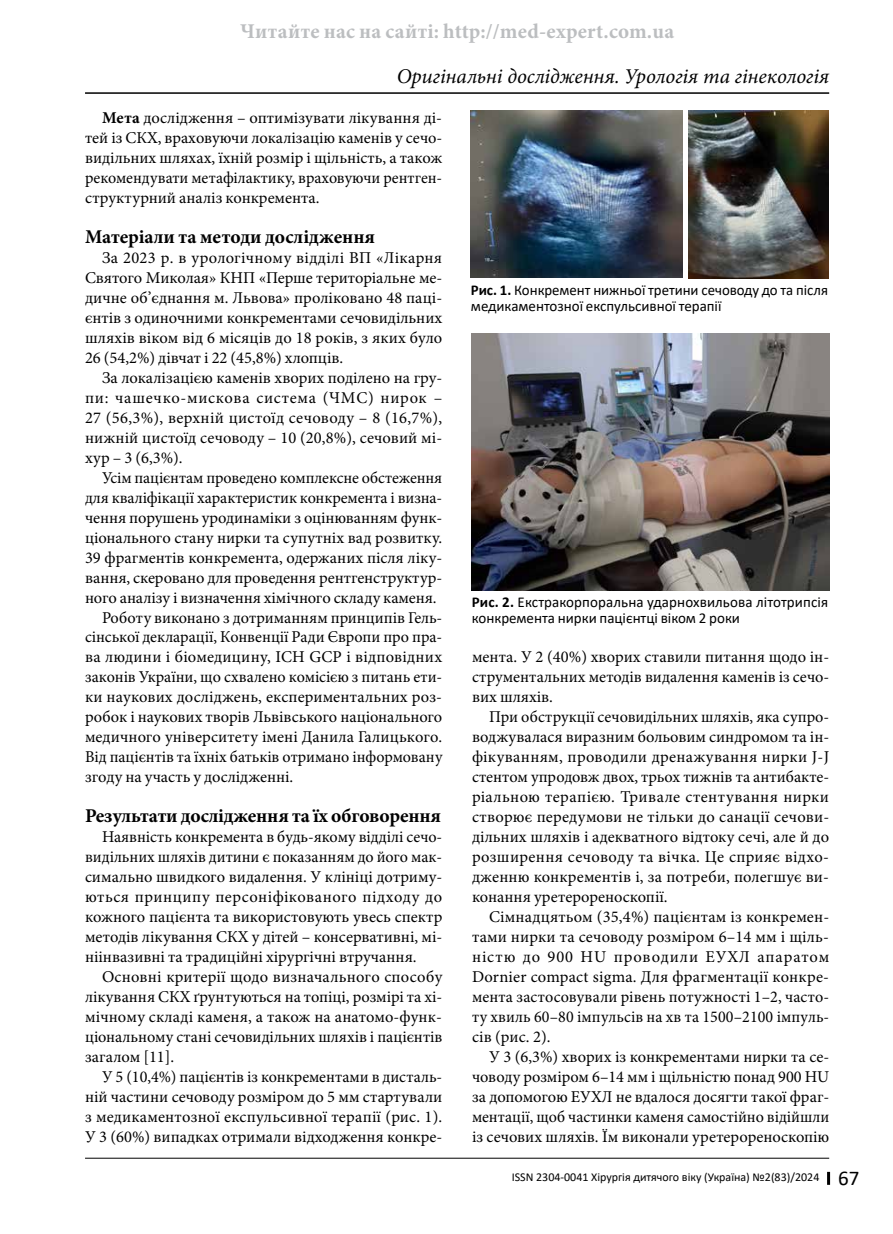
<style>
.page{position:relative;width:893px;height:1234px;background:#fff}
.page>*{position:absolute;margin:0;border:0;box-sizing:border-box;transform-origin:0 0}
.t1{font:italic 21px "Minion Pro";color:#000}
.t2{font:700 21px "Minion Pro";letter-spacing:.01em;color:#bcbec0}
.t3{font:700 19.5px "Minion Pro";letter-spacing:-.005em;color:#000}
.t4{font:16.5px/20px "Minion Pro";color:#000;text-align:justify}
.t5{font:15px/16.5px "Calibri";color:#000}
.t6{font:12px "Calibri";color:#000}
.s1{font-weight:700}
.s2{font-size:21px}
</style>
<div class="page">
<hr style="left:85px;top:92px;width:744px;height:2px;background:#000">
<svg style="left:827px;top:1171px;width:3px;height:13px"></svg>
<hr style="left:85px;top:1157px;width:744px;height:1px;background:#000">
<img style="left:471px;top:110px;width:212px;height:167px">
<img style="left:688px;top:110px;width:140px;height:168px">
<img style="left:471px;top:333px;width:358px;height:257px">
<p class="t2" style="left:240px;top:16px;width:435px">Читайте нас на сайті: http://med-expert.com.ua</p>
<p class="t1" style="left:397px;top:62px;width:434px">Оригінальні дослідження. Урологія та гінекологія</p>
<p class="t4" style="left:85px;top:108px;width:359px;text-indent:17px"><span class="s1">Мета</span> дослідження – оптимізувати лікування ді&shy;тей із СКХ, враховуючи локалізацію каменів у сечо&shy;видільних шляхах, їхній розмір і щільність, а також рекомендувати метафілактику, враховуючи рентген&shy;структурний аналіз конкремента.</p>
<p class="t3" style="left:85px;top:223px;width:292px">Матеріали та методи дослідження</p>
<p class="t4" style="left:85px;top:248px;width:359px;text-indent:17px">За 2023 р. в урологічному відділі ВП «Лікарня Святого Миколая» КНП «Перше територіальне ме&shy;дичне об’єднання м. Львова» проліковано 48 паці&shy;єнтів з одиночними конкрементами сечовидільних шляхів віком від 6 місяців до 18 років, з яких було 26 (54,2%) дівчат і 22 (45,8%) хлопців.</p>
<p class="t4" style="left:85px;top:367px;width:359px;text-indent:17px">За локалізацією каменів хворих поділено на гру&shy;пи: чашечко-мискова система (ЧМС) нирок – 27 (56,3%), верхній цистоїд сечоводу – 8 (16,7%), нижній цистоїд сечоводу – 10 (20,8%), сечовий мі&shy;хур – 3 (6,3%).</p>
<p class="t4" style="left:102px;top:467px;width:342px">Усім пацієнтам проведено комплексне обстеження</p>
<p class="t4" style="left:85px;top:487px;width:359px">для кваліфікації характеристик конкремента і визна-</p>
<p class="t4" style="left:85px;top:507px;width:359px">чення порушень уродинаміки з оцінюванням функ-</p>
<p class="t4" style="left:85px;top:527px;width:359px">ціонального стану нирки та супутніх вад розвитку.</p>
<p class="t4" style="left:85px;top:547px;width:359px">39 фрагментів конкремента, одержаних після ліку-</p>
<p class="t4" style="left:85px;top:567px;width:359px">вання, скеровано для проведення рентгенструктур-</p>
<p class="t4" style="left:85px;top:587px;width:353px">ного аналізу і визначення хімічного складу каменя.</p>
<p class="t4" style="left:102px;top:607px;width:342px">Роботу виконано з дотриманням принципів Гель-</p>
<p class="t4" style="left:85px;top:627px;width:359px">сінської декларації, Конвенції Ради Європи про пра-</p>
<p class="t4" style="left:85px;top:647px;width:359px">ва людини і біомедицину, ICH GCP і відповідних</p>
<p class="t4" style="left:85px;top:667px;width:359px">законів України, що схвалено комісією з питань ети-</p>
<p class="t4" style="left:85px;top:687px;width:359px">ки наукових досліджень, експериментальних роз-</p>
<p class="t4" style="left:85px;top:707px;width:359px">робок і наукових творів Львівського національного</p>
<p class="t4" style="left:85px;top:727px;width:359px">медичного університету імені Данила Галицького.</p>
<p class="t4" style="left:85px;top:747px;width:359px">Від пацієнтів та їхніх батьків отримано інформовану</p>
<p class="t4" style="left:85px;top:766px;width:210px">згоду на участь у дослідженні.</p>
<p class="t3" style="left:85px;top:802px;width:358px">Результати дослідження та їх обговорення</p>
<p class="t4" style="left:85px;top:826px;width:359px;text-indent:17px">Наявність конкремента в будь-якому відділі сечо&shy;видільних шляхів дитини є показанням до його мак&shy;симально швидкого видалення. У клініці дотриму&shy;ються принципу персоніфікованого підходу до кожного пацієнта та використовують увесь спектр методів лікування СКХ у дітей – консервативні, мі&shy;ніінвазивні та традиційні хірургічні втручання.</p>
<p class="t4" style="left:85px;top:966px;width:359px;text-align:left;text-indent:17px">Основні критерії щодо визначального способу лікування СКХ ґрунтуються на топіці, розмірі та хі&shy;мічному складі каменя, а також на анатомо-функ&shy;ціональному стані сечовидільних шляхів і пацієнтів загалом [11].</p>
<p class="t4" style="left:85px;top:1066px;width:359px;text-indent:17px">У 5 (10,4%) пацієнтів із конкрементами в дисталь&shy;ній частини сечоводу розміром до 5 мм стартували з медикаментозної експульсивної терапії (рис. 1).<br>У 3 (60%) випадках отримали відходження конкре-</p>
<p class="t5" style="left:471px;top:281px;width:359px"><span class="s1">Рис. 1.</span> Конкремент нижньої третини сечоводу до та після медикаментозної експульсивної терапії</p>
<p class="t5" style="left:472px;top:593px;width:358px"><span class="s1">Рис. 2.</span> Екстракорпоральна ударнохвильова літотрипсія конкремента нирки пацієнтці віком 2 роки</p>
<p class="t4" style="left:472px;top:647px;width:359px">мента. У 2 (40%) хворих ставили питання щодо ін&shy;струментальних методів видалення каменів із сечо&shy;вих шляхів.</p>
<p class="t4" style="left:472px;top:707px;width:359px;text-indent:17px">При обструкції сечовидільних шляхів, яка супро&shy;воджувалася виразним больовим синдромом та ін&shy;фікуванням, проводили дренажування нирки J-J стентом упродовж двох, трьох тижнів та антибакте&shy;ріальною терапією. Тривале стентування нирки створює передумови не тільки до санації сечови&shy;дільних шляхів і адекватного відтоку сечі, але й до розширення сечоводу та вічка. Це сприяє відхо&shy;дженню конкрементів і, за потреби, полегшує ви&shy;конання уретерореноскопії.</p>
<p class="t4" style="left:472px;top:906px;width:359px;text-indent:17px">Сімнадцятьом (35,4%) пацієнтам із конкремен&shy;тами нирки та сечоводу розміром 6–14 мм і щіль&shy;ністю до 900 HU проводили ЕУХЛ апаратом Dornier compact sigma. Для фрагментації конкре&shy;мента застосовували рівень потужності 1–2, часто&shy;ту хвиль 60–80 імпульсів на хв та 1500–2100 імпуль&shy;сів (рис. 2).</p>
<p class="t4" style="left:472px;top:1046px;width:359px;text-indent:17px">У 3 (6,3%) хворих із конкрементами нирки та се&shy;човоду розміром 6–14 мм і щільністю понад 900 HU за допомогою ЕУХЛ не вдалося досягти такої фраг&shy;ментації, щоб частинки каменя самостійно відійшли із сечових шляхів. Їм виконали уретерореноскопію</p>
<p class="t6" style="left:512px;top:1167px;width:349px">ISSN 2304-0041 Хірургія дитячого віку (Україна) №2(83)/2024 <span class="s2">67</span></p>
</div>
